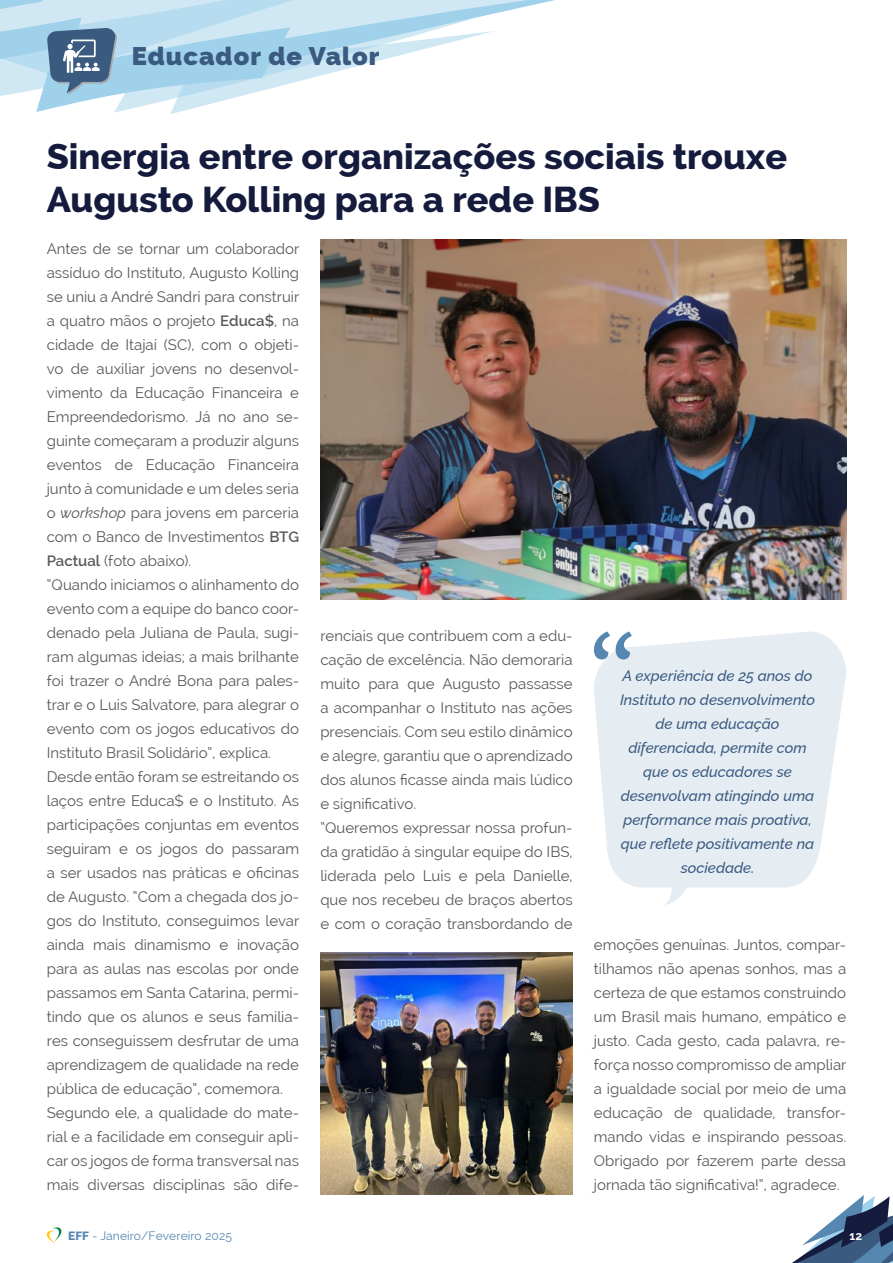
<style>
.page{position:relative;width:893px;height:1263px;background:#fff}
.page>*{position:absolute;margin:0;border:0;box-sizing:border-box;transform-origin:0 0}
.t1{font:800 36px/43.2px "Raleway";color:#141b3d}
.t2{font:800 25.5px "Raleway";letter-spacing:.04em;color:#3a5a80}
.t3{font:15px/24px "Raleway";color:#58595b}
.t4{font:italic 500 15px/24px "Raleway";color:#3a5a80;text-align:center}
.t5{font:12px "Raleway";letter-spacing:.01em;color:#5687b1}
.t6{font:700 12px "Raleway";color:#fff}
.s1{font-weight:600}
.s2{font-style:italic}
.s3{font-weight:800}
</style>
<div class="page">
<svg style="left:792px;top:1195px;width:101px;height:68px"></svg>
<svg style="left:46px;top:1227px;width:16px;height:17px"></svg>
<svg style="left:594px;top:631px;width:252px;height:274px;fill:#e5edf3"></svg>
<img style="left:320px;top:240px;width:526px;height:360px">
<svg style="left:594px;top:631px;width:38px;height:28px"></svg>
<svg style="left:0;top:0;width:555px;height:114px"></svg>
<img style="left:320px;top:952px;width:253px;height:243px">
<h2 class="t2" style="left:132px;top:41px;width:249px">Educador de Valor</h2>
<h1 class="t1" style="left:47px;top:135px;width:742px">Sinergia entre organizações sociais trouxe<br>Augusto Kolling para a rede IBS</h1>
<p class="t3" style="left:47px;top:236px;width:254px">Antes de se tornar um colaborador assíduo do Instituto, Augusto Kolling se uniu a André Sandri para construir a quatro mãos o projeto <span class="s1">Educa$</span>, na cidade de Itajaí (SC), com o objeti&shy;vo de auxiliar jovens no desenvol&shy;vimento da Educação Financeira e Empreendedorismo. Já no ano se&shy;guinte começaram a produzir alguns eventos de Educação Financeira junto à comunidade e um deles seria o <span class="s2">workshop</span> para jovens em parceria com o Banco de Investimentos <span class="s1">BTG Pactual</span> (foto abaixo).<br>“Quando iniciamos o alinhamento do evento com a equipe do banco coor&shy;denado pela Juliana de Paula, sugi&shy;ram algumas ideias; a mais brilhante foi trazer o André Bona para pales&shy;trar e o Luis Salvatore, para alegrar o evento com os jogos educativos do Instituto Brasil Solidário”, explica.<br>Desde então foram se estreitando os laços entre Educa$ e o Instituto. As participações conjuntas em eventos seguiram e os jogos do passaram a ser usados nas práticas e oficinas de Augusto. “Com a chegada dos jo&shy;gos do Instituto, conseguimos levar ainda mais dinamismo e inovação para as aulas nas escolas por onde passamos em Santa Catarina, permi&shy;tindo que os alunos e seus familia&shy;res conseguissem desfrutar de uma aprendizagem de qualidade na rede pública de educação”, comemora.<br>Segundo ele, a qualidade do mate&shy;rial e a facilidade em conseguir apli&shy;car os jogos de forma transversal nas mais diversas disciplinas são dife-</p>
<p class="t3" style="left:320px;top:624px;width:254px">renciais que contribuem com a edu&shy;cação de excelência. Não demoraria muito para que Augusto passasse a acompanhar o Instituto nas ações presenciais. Com seu estilo dinâmico e alegre, garantiu que o aprendizado dos alunos ficasse ainda mais lúdico e significativo.<br>“Queremos expressar nossa profun&shy;da gratidão à singular equipe do IBS, liderada pelo Luis e pela Danielle, que nos recebeu de braços abertos e com o coração transbordando de</p>
<p class="t4" style="left:620px;top:662px;width:196px">A experiência de 25 anos do<br>Instituto no desenvolvimento de uma educação diferenciada, permite com que os educadores se desenvolvam atingindo uma performance mais proativa, que reflete positivamente na sociedade.</p>
<p class="t3" style="left:594px;top:932px;width:254px;text-align:justify">emoções genuínas. Juntos, compar&shy;tilhamos não apenas sonhos, mas a certeza de que estamos construindo um Brasil mais humano, empático e justo. Cada gesto, cada palavra, re&shy;força nosso compromisso de ampliar a igualdade social por meio de uma educação de qualidade, transfor&shy;mando vidas e inspirando pessoas.<br>Obrigado por fazerem parte dessa jornada tão significativa!”, agradece.</p>
<p class="t5" style="left:68px;top:1229px;width:166px"><span class="s3">EFF</span> - Janeiro/Fevereiro 2025</p>
<p class="t6" style="left:850px;top:1229px;width:14px">12</p>
</div>
